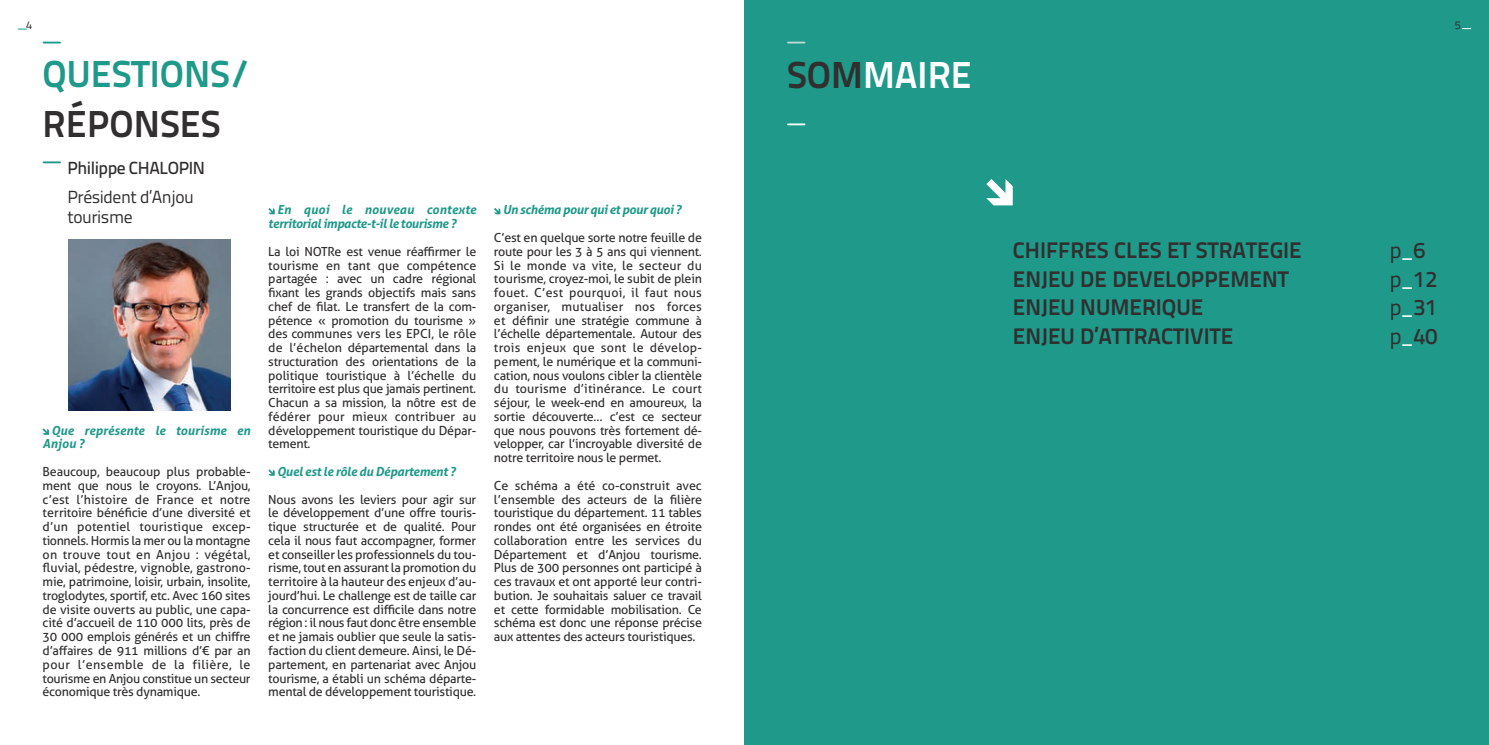
<style>
.page{position:relative;width:1489px;height:745px;background:#fff}
.page>*{position:absolute;margin:0;border:0;box-sizing:border-box;transform-origin:0 0}
.t1{font:700 37.5px/50px "Titillium Text 22 L";color:#1f9989}
.t2{font:700 37.5px "Titillium Text 22 L";color:#fff}
.t3{font:700 22.5px "Titillium Text 22 L";color:#312f30}
.t4{font:500 22.5px "Titillium Text 22 L";color:#312f30}
.t5{font:22.5px "Titillium Text 22 L";color:#312f30}
.t6{font:17.5px/20px "Titillium Text 22 L";letter-spacing:-.025em;color:#312f30}
.t7{font:500 17.5px "Titillium Text 22 L";letter-spacing:-.025em;color:#312f30}
.TexteCourant{font:12.5px/13.8px "Aller";letter-spacing:-.02em;color:#312f30;text-align:justify}
.Objectif_Actions{font:italic 700 12.5px/13.8px "Aller";letter-spacing:-.02em;color:#1f9989}
.Objectif_Actions-2{font:italic 700 12.5px/13.8px "Aller";color:#1f9989}
.ListeROSE{font:11.25px "Titillium Text 22 L";color:#312f30}
.s1{color:#312f30}
.s2{color:#fff}
.s3{font-weight:500}
.s4{font-weight:400}
.s5{font-weight:400;color:#fff}
</style>
<div class="page">
<svg style="left:44px;top:161px;width:16px;height:2px"></svg>
<svg style="left:43px;top:428px;width:6px;height:6px"></svg>
<svg style="left:268px;top:208px;width:7px;height:6px"></svg>
<svg style="left:268px;top:469px;width:7px;height:6px"></svg>
<svg style="left:494px;top:208px;width:6px;height:6px"></svg>
<svg style="left:44px;top:42px;width:16px;height:1px"></svg>
<img style="left:68px;top:239px;width:162px;height:171px">
<div style="left:744px;top:0;width:744px;height:744px;background:#1f9989"></div>
<svg style="left:788px;top:123px;width:16px;height:2px"></svg>
<svg style="left:788px;top:42px;width:16px;height:1px"></svg>
<svg style="left:986px;top:179px;width:26px;height:26px"></svg>
<p class="ListeROSE" style="left:26px;top:17px;width:7px">4</p>
<p class="t1" style="left:43px;top:46px;width:209px">QUESTIONS/<br><span class="s1">RÉPONSES</span></p>
<p class="t7" style="left:67px;top:155px;width:139px">Philippe CHALOPIN</p>
<p class="t6" style="left:67px;top:186px;width:128px">Président d’Anjou tourisme</p>
<p class="Objectif_Actions-2" style="left:43px;top:423px;width:209px;text-indent:9px">Que représente le tourisme en<br>Anjou ?</p>
<p class="TexteCourant" style="left:43px;top:464px;width:209px">Beaucoup, beaucoup plus probable&shy;ment que nous le croyons. L’Anjou, c’est l’histoire de France et notre territoire bénéficie d’une diversité et d’un potentiel touristique excep&shy;tionnels. Hormis la mer ou la montagne on trouve tout en Anjou : végétal, fluvial, pédestre, vignoble, gastrono&shy;mie, patrimoine, loisir, urbain, insolite, troglodytes, sportif, etc. Avec 160 sites de visite ouverts au public, une capa&shy;cité d’accueil de 110 000 lits, près de 30 000 emplois générés et un chiffre d’affaires de 911 millions d’€ par an pour l’ensemble de la filière, le tourisme en Anjou constitue un secteur économique très dynamique.</p>
<p class="Objectif_Actions" style="left:268px;top:203px;width:209px;text-indent:9px">En quoi le nouveau contexte territorial impacte-t-il le tourisme ?</p>
<p class="TexteCourant" style="left:268px;top:244px;width:209px">La loi NOTRe est venue réaffirmer le tourisme en tant que compétence partagée : avec un cadre régional fixant les grands objectifs mais sans chef de filat. Le transfert de la com&shy;pétence « promotion du tourisme » des communes vers les EPCI, le rôle de l’échelon départemental dans la structuration des orientations de la politique touristique à l’échelle du territoire est plus que jamais pertinent.<br>Chacun a sa mission, la nôtre est de fédérer pour mieux contribuer au développement touristique du Dépar&shy;tement.</p>
<p class="Objectif_Actions" style="left:277px;top:464px;width:180px">Quel est le rôle du Département ?</p>
<p class="TexteCourant" style="left:268px;top:492px;width:209px">Nous avons les leviers pour agir sur le développement d’une offre touris&shy;tique structurée et de qualité. Pour cela il nous faut accompagner, former et conseiller les professionnels du tou&shy;risme, tout en assurant la promotion du territoire à la hauteur des enjeux d’au&shy;jourd’hui. Le challenge est de taille car la concurrence est difficile dans notre région : il nous faut donc être ensemble et ne jamais oublier que seule la satis&shy;faction du client demeure. Ainsi, le Dé&shy;partement, en partenariat avec Anjou tourisme, a établi un schéma départe&shy;mental de développement touristique.</p>
<p class="Objectif_Actions" style="left:503px;top:203px;width:180px">Un schéma pour qui et pour quoi ?</p>
<p class="TexteCourant" style="left:494px;top:230px;width:209px">C’est en quelque sorte notre feuille de route pour les 3 à 5 ans qui viennent.<br>Si le monde va vite, le secteur du tourisme, croyez-moi, le subit de plein fouet. C’est pourquoi, il faut nous organiser, mutualiser nos forces et définir une stratégie commune à l’échelle départementale. Autour des trois enjeux que sont le dévelop&shy;pement, le numérique et la communi&shy;cation, nous voulons cibler la clientèle du tourisme d’itinérance. Le court séjour, le week-end en amoureux, la sortie découverte… c’est ce secteur que nous pouvons très fortement dé&shy;velopper, car l’incroyable diversité de notre territoire nous le permet.</p>
<p class="TexteCourant" style="left:494px;top:478px;width:209px">Ce schéma a été co-construit avec l’ensemble des acteurs de la filière touristique du département. 11 tables rondes ont été organisées en étroite collaboration entre les services du Département et d’Anjou tourisme.<br>Plus de 300 personnes ont participé à ces travaux et ont apporté leur contri&shy;bution. Je souhaitais saluer ce travail et cette formidable mobilisation. Ce schéma est donc une réponse précise aux attentes des acteurs touristiques.</p>
<p class="t2" style="left:787px;top:45px;width:186px"><span class="s1">SOM</span>MAIRE</p>
<p class="t3" style="left:1012px;top:232px;width:290px">CHIFFRES CLES ET STRATEGIE</p>
<p class="t3" style="left:1012px;top:261px;width:277px">ENJEU DE DEVELOPPEMENT</p>
<p class="t3" style="left:1012px;top:290px;width:192px">ENJEU NUMERIQUE</p>
<p class="t3" style="left:1012px;top:318px;width:222px">ENJEU D’ATTRACTIVITE</p>
<p class="ListeROSE" style="left:1454px;top:16px;width:7px">5</p>
<p class="t5" style="left:1389px;top:233px;width:37px">p<span class="s2">_</span><span class="s3">6</span></p>
<p class="t4" style="left:1389px;top:261px;width:49px"><span class="s4">p</span><span class="s5">_</span>12</p>
<p class="t4" style="left:1389px;top:290px;width:49px"><span class="s4">p</span><span class="s5">_</span>31</p>
<p class="t4" style="left:1389px;top:319px;width:49px"><span class="s4">p</span><span class="s5">_</span>40</p>
</div>
